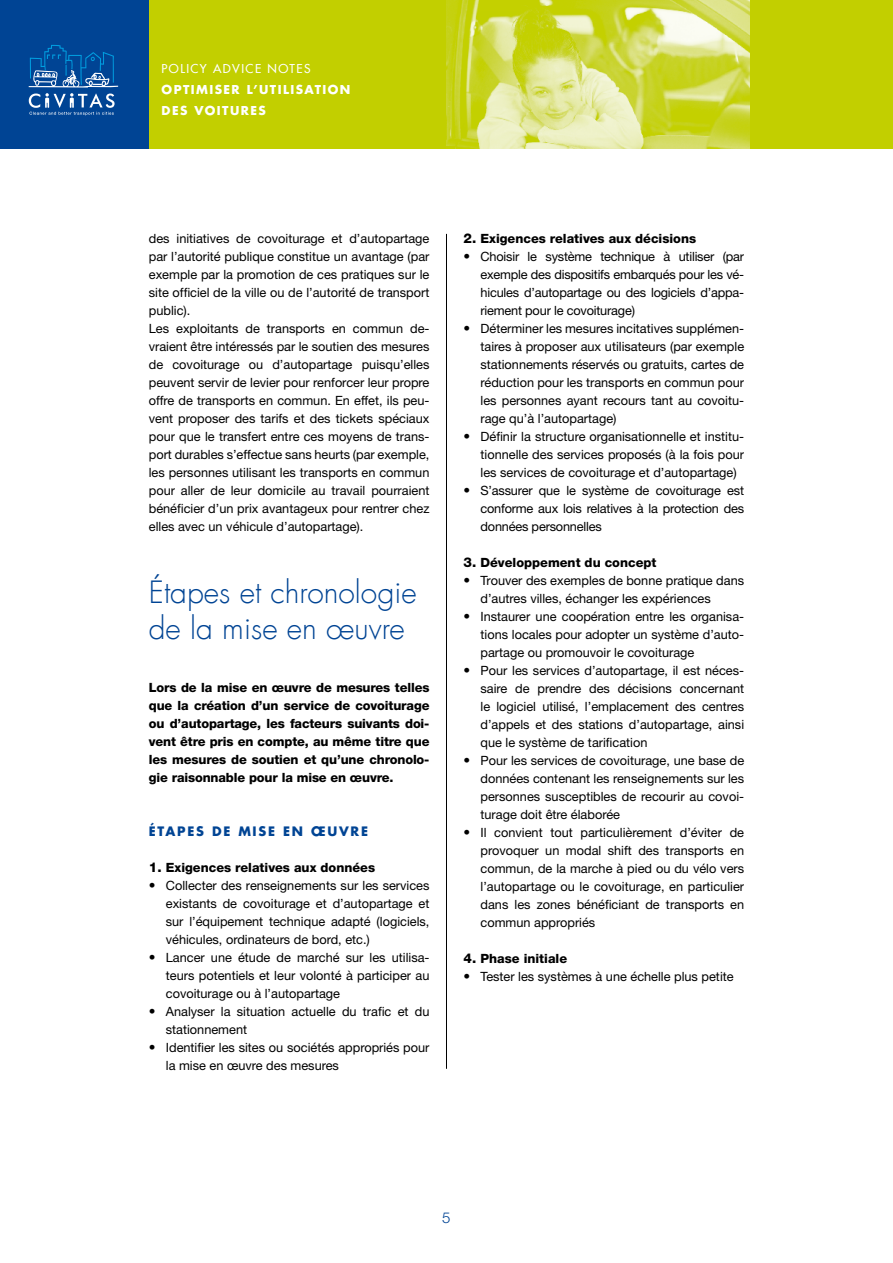
<style>
.page{position:relative;width:893px;height:1263px;background:#fff}
.page>*{position:absolute;margin:0;border:0;box-sizing:border-box;transform-origin:0 0}
.t1{font:300 30px/36px "Futura Com";color:#004494}
.t2{font:300 15px "Helvetica Neue LT Pro";color:#004494}
.t3{font:12.75px/18px "Helvetica Neue LT Pro";color:#000;text-align:justify}
.t4{font:800 12.75px/18px "Helvetica Neue LT Pro";color:#000;text-align:justify}
.t5{font:700 12.75px "Futura Com";color:#004494}
.t6{font:700 12px/21px "Futura Com";letter-spacing:.12em;color:#fff}
.t7{font:500 12px "Futura Com";letter-spacing:.12em;color:#fff}
.s1{font-size:13.5px}
.s2{font-weight:300;font-size:13.5px}
</style>
<div class="page">
<div style="left:0;top:0;width:893px;height:149px;background:#c2cf00"></div>
<div style="left:0;top:0;width:149px;height:149px;background:#004494"></div>
<svg style="left:29px;top:45px;width:89px;height:70px"></svg>
<img style="left:446px;top:0;width:304px;height:149px">
<hr style="left:446px;top:234px;width:1px;height:835px;background:#000">
<p class="t7" style="left:162px;top:60px;width:150px">POLICY ADVICE NOTES</p>
<p class="t6" style="left:162px;top:79px;width:190px">OPTIMISER L’UTILISATION<br>DES VOITURES</p>
<p class="t3" style="left:149px;top:229px;width:282px;text-align:left">des initiatives de covoiturage et d’autopartage par l’autorité publique constitue un avantage (par exemple par la promotion de ces pratiques sur le site officiel de la ville ou de l’autorité de transport public).<br>Les exploitants de transports en commun de&shy;vraient être intéressés par le soutien des mesures de covoiturage ou d’autopartage puisqu’elles peuvent servir de levier pour renforcer leur propre offre de transports en commun. En effet, ils peu&shy;vent proposer des tarifs et des tickets spéciaux pour que le transfert entre ces moyens de trans&shy;port durables s’effectue sans heurts (par exemple, les personnes utilisant les transports en commun pour aller de leur domicile au travail pourraient bénéficier d’un prix avantageux pour rentrer chez elles avec un véhicule d’autopartage).</p>
<h1 class="t1" style="left:149px;top:574px;width:269px">Étapes et chronologie de la mise en œuvre</h1>
<p class="t4" style="left:149px;top:678px;width:282px">Lors de la mise en œuvre de mesures telles que la création d’un service de covoiturage ou d’autopartage, les facteurs suivants doi&shy;vent être pris en compte, au même titre que les mesures de soutien et qu’une chronolo&shy;gie raisonnable pour la mise en œuvre.</p>
<p class="t5" style="left:149px;top:821px;width:19px">ÉTAPES</p>
<p class="t5" style="left:212px;top:821px;width:10px">DE</p>
<p class="t5" style="left:238px;top:821px;width:10px">MISE</p>
<p class="t5" style="left:283px;top:821px;width:11px">EN</p>
<p class="t5" style="left:311px;top:821px;width:28px">ŒUVRE</p>
<p class="t4" style="left:149px;top:858px;width:228px"><span class="s1">1.</span> Exigences relatives aux données</p>
<p class="t3" style="left:166px;top:876px;width:265px;text-indent:-17px"><span class="s2">•</span> Collecter des renseignements sur les services existants de covoiturage et d’autopartage et sur l’équipement technique adapté (logiciels, véhicules, ordinateurs de bord, etc.)</p>
<p class="t3" style="left:166px;top:948px;width:265px;text-indent:-17px"><span class="s2">•</span> Lancer une étude de marché sur les utilisa&shy;teurs potentiels et leur volonté à participer au covoiturage ou à l’autopartage</p>
<p class="t3" style="left:166px;top:1002px;width:265px;text-indent:-17px"><span class="s2">•</span> Analyser la situation actuelle du trafic et du stationnement</p>
<p class="t3" style="left:166px;top:1038px;width:265px;text-indent:-17px"><span class="s2">•</span> Identifier les sites ou sociétés appropriés pour la mise en œuvre des mesures</p>
<p class="t4" style="left:463px;top:229px;width:234px"><span class="s1">2.</span> Exigences relatives aux décisions</p>
<p class="t3" style="left:480px;top:247px;width:265px;text-indent:-17px"><span class="s2">•</span> Choisir le système technique à utiliser (par exemple des dispositifs embarqués pour les vé&shy;hicules d’autopartage ou des logiciels d’appa&shy;riement pour le covoiturage)</p>
<p class="t3" style="left:480px;top:319px;width:265px;text-indent:-17px"><span class="s2">•</span> Déterminer les mesures incitatives supplémen&shy;taires à proposer aux utilisateurs (par exemple stationnements réservés ou gratuits, cartes de réduction pour les transports en commun pour les personnes ayant recours tant au covoitu&shy;rage qu’à l’autopartage)</p>
<p class="t3" style="left:480px;top:427px;width:265px;text-indent:-17px"><span class="s2">•</span> Définir la structure organisationnelle et institu&shy;tionnelle des services proposés (à la fois pour les services de covoiturage et d’autopartage)</p>
<p class="t3" style="left:480px;top:481px;width:265px;text-indent:-17px"><span class="s2">•</span> S’assurer que le système de covoiturage est conforme aux lois relatives à la protection des données personnelles</p>
<p class="t4" style="left:463px;top:553px;width:194px"><span class="s1">3.</span> Développement du concept</p>
<p class="t3" style="left:480px;top:571px;width:265px;text-indent:-17px"><span class="s2">•</span> Trouver des exemples de bonne pratique dans d’autres villes, échanger les expériences</p>
<p class="t3" style="left:480px;top:607px;width:265px;text-indent:-17px"><span class="s2">•</span> Instaurer une coopération entre les organisa&shy;tions locales pour adopter un système d’auto&shy;partage ou promouvoir le covoiturage</p>
<p class="t3" style="left:480px;top:661px;width:265px;text-indent:-17px"><span class="s2">•</span> Pour les services d’autopartage, il est néces&shy;saire de prendre des décisions concernant le logiciel utilisé, l’emplacement des centres d’appels et des stations d’autopartage, ainsi que le système de tarification</p>
<p class="t3" style="left:480px;top:751px;width:265px;text-indent:-17px"><span class="s2">•</span> Pour les services de covoiturage, une base de données contenant les renseignements sur les personnes susceptibles de recourir au covoi&shy;turage doit être élaborée</p>
<p class="t3" style="left:480px;top:823px;width:265px;text-indent:-17px"><span class="s2">•</span> Il convient tout particulièrement d’éviter de provoquer un modal shift des transports en commun, de la marche à pied ou du vélo vers l’autopartage ou le covoiturage, en particulier dans les zones bénéficiant de transports en commun appropriés</p>
<p class="t4" style="left:463px;top:949px;width:105px"><span class="s1">4.</span> Phase initiale</p>
<p class="t3" style="left:463px;top:967px;width:272px"><span class="s2">•</span> Tester les systèmes à une échelle plus petite</p>
<p class="t2" style="left:442px;top:1208px;width:10px">5</p>
</div>
